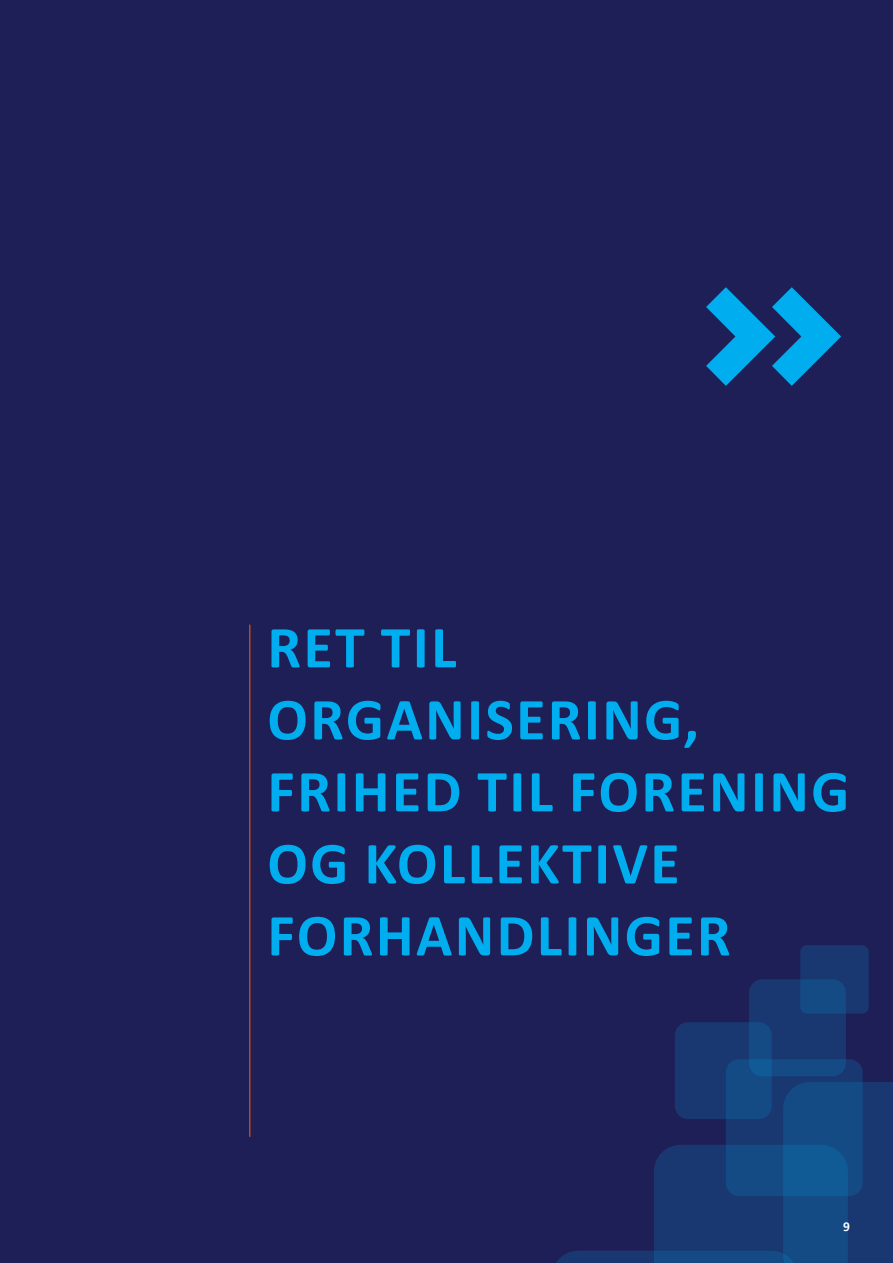
<style>
.page{position:relative;width:893px;height:1263px;background:#1f1f57}
.page>*{position:absolute;margin:0;border:0;box-sizing:border-box;transform-origin:0 0}
.Footnote{font:180px "Axis";color:#00aeef}
.Footnote-2{font:700 60px/72px "Calibri";letter-spacing:.04em;color:#00aeef}
.t1{font:700 13.5px "Calibri";color:#fff}
</style>
<div class="page">
<div style="left:675px;top:1022px;width:97px;height:97px;background:#193770;border-radius:13px"></div>
<svg style="left:749px;top:979px;width:97px;height:97px;background:#183972"></svg>
<svg style="left:556px;top:1082px;width:337px;height:181px"></svg>
<svg style="left:726px;top:1059px;width:137px;height:137px;background:#144a84"></svg>
<svg style="left:800px;top:945px;width:69px;height:68px;background:#173d76"></svg>
<hr style="left:249px;top:625px;width:1px;height:512px;background:#c24a08">
<p class="Footnote" style="left:701px;top:239px;width:151px">&gt;&gt;</p>
<p class="Footnote-2" style="left:267px;top:609px;width:584px">RET TIL<br>ORGANISERING,<br>FRIHED TIL FORENING<br>OG KOLLEKTIVE<br>FORHANDLINGER</p>
<p class="t1" style="left:843px;top:1216px;width:8px">9</p>
</div>
